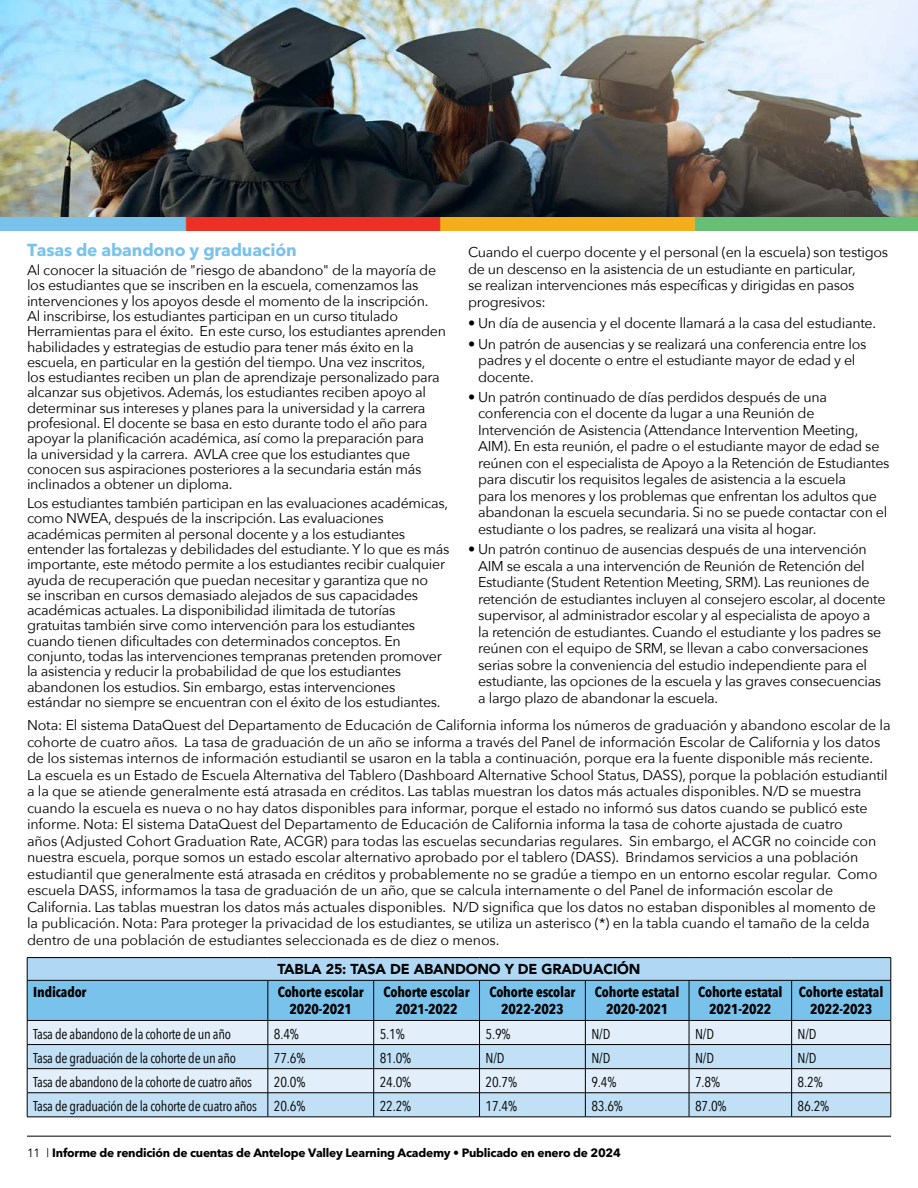
<style>
.page{position:relative;width:918px;height:1188px;background:#fff}
.page>*{position:absolute;margin:0;border:0;box-sizing:border-box;transform-origin:0 0}
.t1{font:700 17.25px "Avenir Next LT Pro";letter-spacing:-.01em;color:#78c2eb}
.t2{font:14.25px/16.5px "Avenir Next";letter-spacing:-.02em;color:#000}
.t3{font:14.25px "Avenir Next Condensed";letter-spacing:-.02em;color:#000}
.t4{font:700 14.25px/17.1px "Avenir Next Condensed";letter-spacing:-.01em;color:#000;text-align:center}
.t5{font:900 14.25px "Avenir LT Std";letter-spacing:-.01em;color:#000}
.t6{font:700 12px "Avenir Next LT Pro";letter-spacing:-.02em;color:#000}
.s1{font-family:"Avenir";font-weight:400}
</style>
<div class="page">
<hr style="left:27px;top:1136px;width:864px;height:1px;background:#000">
<img style="left:0;top:0;width:918px;height:217px">
<img style="left:0;top:217px;width:918px;height:13px">
<hr style="left:27px;top:957px;width:241px;height:1px;background:#000">
<hr style="left:268px;top:957px;width:106px;height:1px;background:#000">
<hr style="left:374px;top:957px;width:106px;height:1px;background:#000">
<hr style="left:480px;top:957px;width:105px;height:1px;background:#000">
<hr style="left:585px;top:957px;width:104px;height:1px;background:#000">
<hr style="left:689px;top:957px;width:103px;height:1px;background:#000">
<hr style="left:792px;top:957px;width:99px;height:1px;background:#000">
<svg style="left:27px;top:958px;width:865px;height:159px;background:#aed2e9"></svg>
<hr style="left:27px;top:1117px;width:241px;height:1px;background:#000">
<hr style="left:268px;top:1117px;width:106px;height:1px;background:#000">
<hr style="left:374px;top:1117px;width:106px;height:1px;background:#000">
<hr style="left:480px;top:1117px;width:105px;height:1px;background:#000">
<hr style="left:585px;top:1117px;width:104px;height:1px;background:#000">
<hr style="left:689px;top:1117px;width:103px;height:1px;background:#000">
<hr style="left:792px;top:1117px;width:99px;height:1px;background:#000">
<p class="t1" style="left:27px;top:240px;width:271px">Tasas de abandono y graduación</p>
<p class="t2" style="left:27px;top:262px;width:420px;line-height:15.3px">Al conocer la situación de "riesgo de abandono" de la mayoría de los estudiantes que se inscriben en la escuela, comenzamos las intervenciones y los apoyos desde el momento de la inscripción.<br>Al inscribirse, los estudiantes participan en un curso titulado Herramientas para el éxito. En este curso, los estudiantes aprenden habilidades y estrategias de estudio para tener más éxito en la escuela, en particular en la gestión del tiempo. Una vez inscritos, los estudiantes reciben un plan de aprendizaje personalizado para alcanzar sus objetivos. Además, los estudiantes reciben apoyo al determinar sus intereses y planes para la universidad y la carrera profesional. El docente se basa en esto durante todo el año para apoyar la planificación académica, así como la preparación para<br>la universidad y la carrera. AVLA cree que los estudiantes que conocen sus aspiraciones posteriores a la secundaria están más inclinados a obtener un diploma.</p>
<p class="t2" style="left:27px;top:495px;width:424px;line-height:15.3px">Los estudiantes también participan en las evaluaciones académicas, como NWEA, después de la inscripción. Las evaluaciones académicas permiten al personal docente y a los estudiantes entender las fortalezas y debilidades del estudiante. Y lo que es más importante, este método permite a los estudiantes recibir cualquier ayuda de recuperación que puedan necesitar y garantiza que no<br>se inscriban en cursos demasiado alejados de sus capacidades académicas actuales. La disponibilidad ilimitada de tutorías gratuitas también sirve como intervención para los estudiantes cuando tienen dificultades con determinados conceptos. En conjunto, todas las intervenciones tempranas pretenden promover la asistencia y reducir la probabilidad de que los estudiantes abandonen los estudios. Sin embargo, estas intervenciones estándar no siempre se encuentran con el éxito de los estudiantes.</p>
<p class="t2" style="left:468px;top:244px;width:422px">Cuando el cuerpo docente y el personal (en la escuela) son testigos de un descenso en la asistencia de un estudiante en particular,<br>se realizan intervenciones más específicas y dirigidas en pasos progresivos:</p>
<p class="t2" style="left:468px;top:314px;width:410px">• Un día de ausencia y el docente llamará a la casa del estudiante.</p>
<p class="t2" style="left:478px;top:335px;width:390px;text-indent:-10px">• Un patrón de ausencias y se realizará una conferencia entre los padres y el docente o entre el estudiante mayor de edad y el docente.</p>
<p class="t2" style="left:478px;top:388px;width:413px;text-indent:-10px">• Un patrón continuado de días perdidos después de una conferencia con el docente da lugar a una Reunión de Intervención de Asistencia (Attendance Intervention Meeting, AIM). En esta reunión, el padre o el estudiante mayor de edad se reúnen con el especialista de Apoyo a la Retención de Estudiantes para discutir los requisitos legales de asistencia a la escuela<br>para los menores y los problemas que enfrentan los adultos que abandonan la escuela secundaria. Si no se puede contactar con el estudiante o los padres, se realizará una visita al hogar.</p>
<p class="t2" style="left:478px;top:540px;width:409px;text-indent:-10px">• Un patrón continuo de ausencias después de una intervención AIM se escala a una intervención de Reunión de Retención del Estudiante (Student Retention Meeting, SRM). Las reuniones de retención de estudiantes incluyen al consejero escolar, al docente supervisor, al administrador escolar y al especialista de apoyo a<br>la retención de estudiantes. Cuando el estudiante y los padres se reúnen con el equipo de SRM, se llevan a cabo conversaciones serias sobre la conveniencia del estudio independiente para el estudiante, las opciones de la escuela y las graves consecuencias a largo plazo de abandonar la escuela.</p>
<p class="t2" style="left:27px;top:716px;width:865px">Nota: El sistema DataQuest del Departamento de Educación de California informa los números de graduación y abandono escolar de la cohorte de cuatro años. La tasa de graduación de un año se informa a través del Panel de información Escolar de California y los datos de los sistemas internos de información estudiantil se usaron en la tabla a continuación, porque era la fuente disponible más reciente.<br>La escuela es un Estado de Escuela Alternativa del Tablero (Dashboard Alternative School Status, DASS), porque la población estudiantil a la que se atiende generalmente está atrasada en créditos. Las tablas muestran los datos más actuales disponibles. N/D se muestra cuando la escuela es nueva o no hay datos disponibles para informar, porque el estado no informó sus datos cuando se publicó este informe. Nota: El sistema DataQuest del Departamento de Educación de California informa la tasa de cohorte ajustada de cuatro<br>años (Adjusted Cohort Graduation Rate, ACGR) para todas las escuelas secundarias regulares. Sin embargo, el ACGR no coincide con nuestra escuela, porque somos un estado escolar alternativo aprobado por el tablero (DASS). Brindamos servicios a una población estudiantil que generalmente está atrasada en créditos y probablemente no se gradúe a tiempo en un entorno escolar regular. Como escuela DASS, informamos la tasa de graduación de un año, que se calcula internamente o del Panel de información escolar de California. Las tablas muestran los datos más actuales disponibles. N/D significa que los datos no estaban disponibles al momento de<br>la publicación. Nota: Para proteger la privacidad de los estudiantes, se utiliza un asterisco (*) en la tabla cuando el tamaño de la celda dentro de una población de estudiantes seleccionada es de diez o menos.</p>
<p class="t5" style="left:278px;top:961px;width:365px">TABLA 25: TASA DE ABANDONO Y DE GRADUACIÓN</p>
<p class="t4" style="left:33px;top:984px;width:55px">Indicador</p>
<p class="t4" style="left:278px;top:984px;width:88px">Cohorte escolar<br>2020-2021</p>
<p class="t4" style="left:384px;top:984px;width:88px">Cohorte escolar<br>2021-2022</p>
<p class="t4" style="left:489px;top:984px;width:88px">Cohorte escolar<br>2022-2023</p>
<p class="t4" style="left:595px;top:984px;width:86px">Cohorte estatal</p>
<p class="t4" style="left:698px;top:984px;width:86px">Cohorte estatal</p>
<p class="t4" style="left:709px;top:1001px;width:64px">2021-2022</p>
<p class="t4" style="left:799px;top:984px;width:86px">Cohorte estatal</p>
<p class="t4" style="left:810px;top:1001px;width:64px">2022-2023</p>
<p class="t4" style="left:606px;top:1001px;width:64px">2020-2021</p>
<p class="t3" style="left:33px;top:1021px;width:199px">Tasa de abandono de la cohorte de un año</p>
<p class="t3" style="left:274px;top:1021px;width:27px">8.4%</p>
<p class="t3" style="left:380px;top:1021px;width:27px">5.1%</p>
<p class="t3" style="left:486px;top:1021px;width:27px">5.9%</p>
<p class="t3" style="left:591px;top:1021px;width:21px">N/D</p>
<p class="t3" style="left:695px;top:1021px;width:21px">N/D</p>
<p class="t3" style="left:798px;top:1021px;width:21px">N/D</p>
<p class="t3" style="left:33px;top:1045px;width:204px">Tasa de graduación de la cohorte de un año</p>
<p class="t3" style="left:274px;top:1045px;width:33px">77.6%</p>
<p class="t3" style="left:380px;top:1045px;width:33px">81.0%</p>
<p class="t3" style="left:486px;top:1045px;width:21px">N/D</p>
<p class="t3" style="left:591px;top:1045px;width:21px">N/D</p>
<p class="t3" style="left:695px;top:1045px;width:21px">N/D</p>
<p class="t3" style="left:798px;top:1045px;width:21px">N/D</p>
<p class="t3" style="left:33px;top:1070px;width:220px">Tasa de abandono de la cohorte de cuatro años</p>
<p class="t3" style="left:274px;top:1070px;width:33px">20.0%</p>
<p class="t3" style="left:380px;top:1070px;width:33px">24.0%</p>
<p class="t3" style="left:486px;top:1070px;width:33px">20.7%</p>
<p class="t3" style="left:591px;top:1070px;width:27px">9.4%</p>
<p class="t3" style="left:695px;top:1070px;width:27px">7.8%</p>
<p class="t3" style="left:798px;top:1070px;width:27px">8.2%</p>
<p class="t3" style="left:33px;top:1094px;width:225px">Tasa de graduación de la cohorte de cuatro años</p>
<p class="t3" style="left:274px;top:1094px;width:33px">20.6%</p>
<p class="t3" style="left:380px;top:1094px;width:33px">22.2%</p>
<p class="t3" style="left:486px;top:1094px;width:33px">17.4%</p>
<p class="t3" style="left:591px;top:1094px;width:33px">83.6%</p>
<p class="t3" style="left:695px;top:1094px;width:33px">87.0%</p>
<p class="t3" style="left:798px;top:1094px;width:33px">86.2%</p>
<p class="t6" style="left:27px;top:1145px;width:595px"><span class="s1">11 |</span> Informe de rendición de cuentas de Antelope Valley Learning Academy • Publicado en enero de 2024</p>
</div>
